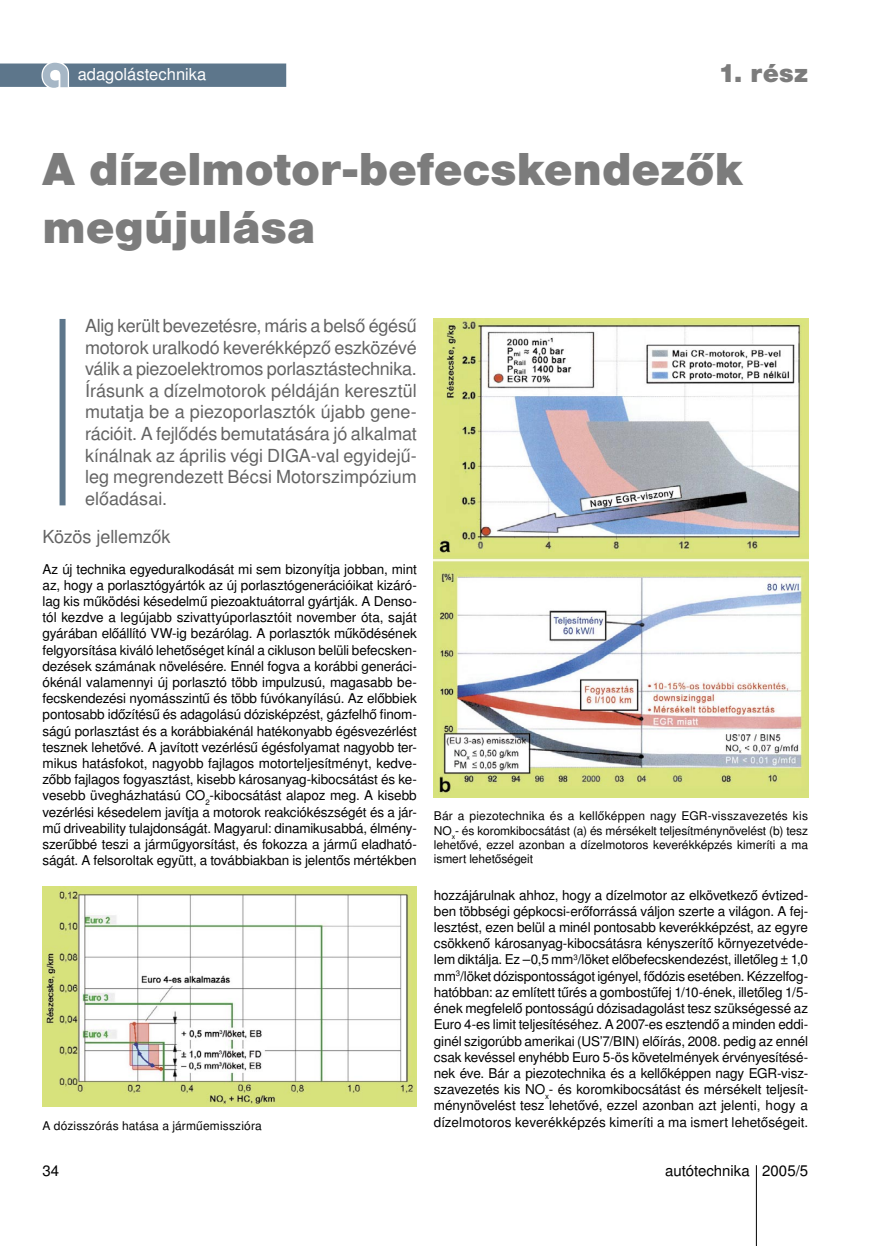
<style>
.page{position:relative;width:872px;height:1246px;background:#fff}
.page>*{position:absolute;margin:0;border:0;box-sizing:border-box;transform-origin:0 0}
.cim{font:900 48px/57.6px "Nimbus San TOT";color:#7c7c7c}
.cim-2{font:900 27px "Nimbus San TOT";color:#7c7c7c}
.lead{font:18px/21.6px "Nimbus Sans LOT";color:#636363;text-align:justify}
.fejezet{font:18px "Nimbus Sans LOT";letter-spacing:-.005em;color:#636363}
.t1{font:16.5px "Nimbus Sans LOT";color:#fff}
.t2{font:15px "Nimbus Sans LOT";color:#000}
.szoveg{font:13.5px/16.2px "Nimbus Sans LOT";letter-spacing:-.005em;color:#000;text-align:justify}
.kepala{font:12px/14.4px "Nimbus Sans LOT";color:#000;text-align:justify}
</style>
<div class="page">
<img style="left:434px;top:319px;width:374px;height:478px">
<img style="left:43px;top:886px;width:374px;height:220px">
<div style="left:60px;top:319px;width:6px;height:186px;background:#5d768b"></div>
<svg style="left:0;top:63px;width:286px;height:25px;background:#6f8598"></svg>
<hr style="left:756px;top:1165px;width:1px;height:81px;background:#000">
<p class="t1" style="left:78px;top:64px;width:130px">adagolástechnika</p>
<p class="cim-2" style="left:717px;top:57px;width:92px">1. rész</p>
<p class="cim" style="left:43px;top:141px;width:702px">A dízelmotor-befecskendezők megújulása</p>
<p class="lead" style="left:85px;top:315px;width:333px">Alig került bevezetésre, máris a belső égésű motorok uralkodó keverékképző eszközévé válik a piezoelektromos porlasztástechnika.<br>Írásunk a dízelmotorok példáján keresztül mutatja be a piezoporlasztók újabb gene&shy;rációit. A fejlődés bemutatására jó alkalmat kínálnak az április végi DIGA-val egyidejű&shy;leg megrendezett Bécsi Motorszimpózium előadásai.</p>
<p class="fejezet" style="left:43px;top:525px;width:129px">Közös jellemzők</p>
<p class="szoveg" style="left:43px;top:561px;width:376px">Az új technika egyeduralkodását mi sem bizonyítja jobban, mint az, hogy a porlasztógyártók az új porlasztógenerációikat kizáró&shy;lag kis működési késedelmű piezoaktuátorral gyártják. A Denso&shy;tól kezdve a legújabb szivattyúporlasztóit november óta, saját gyárában előállító VW-ig bezárólag. A porlasztók működésének felgyorsítása kiváló lehetőséget kínál a cikluson belüli befecsken&shy;dezések számának növelésére. Ennél fogva a korábbi generáci&shy;ókénál valamennyi új porlasztó több impulzusú, magasabb be&shy;fecskendezési nyomásszintű és több fúvókanyílású. Az előbbiek pontosabb időzítésű és adagolású dózisképzést, gázfelhő finom&shy;ságú porlasztást és a korábbiakénál hatékonyabb égésvezérlést tesznek lehetővé. A javított vezérlésű égésfolyamat nagyobb ter&shy;mikus hatásfokot, nagyobb fajlagos motorteljesítményt, kedve&shy;zőbb fajlagos fogyasztást, kisebb károsanyag-kibocsátást és ke&shy;vesebb üvegházhatású CO<sub>2</sub>-kibocsátást alapoz meg. A kisebb vezérlési késedelem javítja a motorok reakciókészségét és a jár&shy;mű driveability tulajdonságát. Magyarul: dinamikusabbá, élmény&shy;szerűbbé teszi a járműgyorsítást, és fokozza a jármű eladható&shy;ságát. A felsoroltak együtt, a továbbiakban is jelentős mértékben</p>
<p class="kepala" style="left:43px;top:1119px;width:221px">A dózisszórás hatása a járműemisszióra</p>
<p class="t2" style="left:43px;top:1162px;width:18px">34</p>
<p class="kepala" style="left:434px;top:809px;width:376px">Bár a piezotechnika és a kellőképpen nagy EGR-visszavezetés kis NO<sub>x</sub>- és koromkibocsátást (a) és mérsékelt teljesítménynövelést (b) tesz lehetővé, ezzel azonban a dízelmotoros keverékképzés kimeríti a ma ismert lehetőségeit</p>
<p class="szoveg" style="left:434px;top:887px;width:376px">hozzájárulnak ahhoz, hogy a dízelmotor az elkövetkező évtized&shy;ben többségi gépkocsi-erőforrássá váljon szerte a világon. A fej&shy;lesztést, ezen belül a minél pontosabb keverékképzést, az egyre csökkenő károsanyag-kibocsátásra kényszerítő környezetvéde&shy;lem diktálja. Ez –0,5 mm<sup>3</sup>/löket előbefecskendezést, illetőleg ± 1,0 mm<sup>3</sup>/löket dózispontosságot igényel, fődózis esetében. Kézzelfog&shy;hatóbban: az említett tűrés a gombostűfej 1/10-ének, illetőleg 1/5- ének megfelelő pontosságú dózisadagolást tesz szükségessé az Euro 4-es limit teljesítéséhez. A 2007-es esztendő a minden eddi&shy;ginél szigorúbb amerikai (US’7/BIN) előírás, 2008. pedig az ennél csak kevéssel enyhébb Euro 5-ös követelmények érvényesítésé&shy;nek éve. Bár a piezotechnika és a kellőképpen nagy EGR-visz&shy;szavezetés kis NO<sub>x</sub>- és koromkibocsátást és mérsékelt teljesít&shy;ménynövelést tesz lehetővé, ezzel azonban azt jelenti, hogy a dízelmotoros keverékképzés kimeríti a ma ismert lehetőségeit.</p>
<p class="t2" style="left:665px;top:1162px;width:144px">autótechnika 2005/5</p>
</div>
